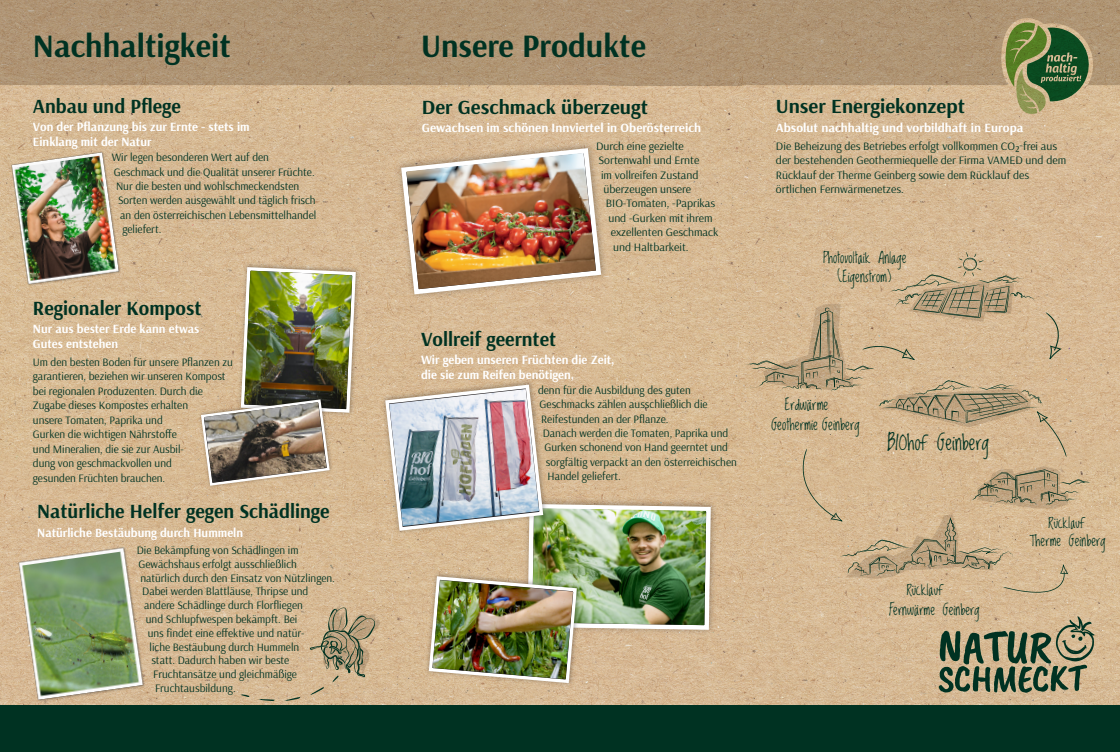
<style>
.page{position:relative;width:1120px;height:752px;background:#fff}
.page>*{position:absolute;margin:0;border:0;box-sizing:border-box;transform-origin:0 0}
.t1{font:700 32.5px "Arsenal";color:#003222}
.t2{font:20.62px "Lovedbythe King";color:#003222;scale:1.04 1}
.t3{font:700 20px "Arsenal";color:#003222}
.t4{font:700 20px "Arsenal";color:#003222;scale:1.04 1}
.t5{font:15px/20.2px "Lovedbythe King";color:#003222;scale:1.04 1}
.t6{font:14.75px/18.9px "Lovedbythe King";color:#003222;text-align:center;scale:1.04 1}
.t7{font:14.62px/19.4px "Lovedbythe King";color:#003222;scale:1.04 1}
.t8{font:700 12.5px/15px "Arsenal";color:#fff}
.t9{font:700 12.5px "Arsenal";color:#fff;scale:1.04 1}
.t10{font:11.25px/14.5px "Arsenal";color:#003222}
.t11{font:11.25px/14.4px "Arsenal";color:#003222;scale:1.04 1}
</style>
<div class="page">
<img style="left:0;top:85px;width:1120px;height:619px">
<svg style="left:0;top:0;width:1120px;height:85px;background:#ae9373"></svg>
<svg style="left:655px;top:85px;width:13px;height:1px"></svg>
<div style="left:609px;top:10px;width:132px;height:75px;background:#af9474"></div>
<img style="left:8px;top:148px;width:117px;height:142px">
<img style="left:15px;top:542px;width:135px;height:162px">
<svg style="left:938px;top:616px;width:156px;height:76px;background:#8e8b6d"></svg>
<div style="left:0;top:704px;width:1120px;height:47px;background:#003222"></div>
<svg style="left:996px;top:18px;width:103px;height:101px;background:#898e60"></svg>
<img style="left:196px;top:393px;width:3px;height:97px">
<img style="left:713px;top:493px;width:8px;height:145px">
<img style="left:393px;top:138px;width:219px;height:7px">
<img style="left:199px;top:145px;width:514px;height:555px">
<img style="left:406px;top:153px;width:190px;height:136px">
<svg style="left:744px;top:251px;width:346px;height:341px;background:#ccb28d"></svg>
<h1 class="t1" style="left:33px;top:23px;width:199px">Nachhaltigkeit</h1>
<h3 class="t3" style="left:33px;top:92px;width:149px">Anbau und Pflege</h3>
<p class="t8" style="left:33px;top:119px;width:218px">Von der Pflanzung bis zur Ernte - stets im<br>Einklang mit der Natur</p>
<p class="t10" style="left:112px;top:150px;width:159px">Wir legen besonderen Wert auf den</p>
<p class="t10" style="left:114px;top:164px;width:202px">Geschmack und die Qualität unserer Früchte.</p>
<p class="t10" style="left:116px;top:179px;width:185px">Nur die besten und wohlschmeckendsten</p>
<p class="t10" style="left:118px;top:193px;width:199px">Sorten werden ausgewählt und täglich frisch</p>
<p class="t10" style="left:120px;top:207px;width:197px">an den österreichischen Lebensmittelhandel</p>
<p class="t10" style="left:122px;top:222px;width:40px">geliefert.</p>
<h3 class="t3" style="left:33px;top:293px;width:170px">Regionaler Kompost</h3>
<p class="t8" style="left:33px;top:321px;width:168px">Nur aus bester Erde kann etwas<br>Gutes entstehen</p>
<p class="t10" style="left:33px;top:354px;width:201px">Um den besten Boden für unsere Pflanzen zu garantieren, beziehen wir unseren Kompost bei regionalen Produzenten. Durch die Zugabe dieses Kompostes erhalten<br>unsere Tomaten, Paprika und<br>Gurken die wichtigen Nährstoffe<br>und Mineralien, die sie zur Ausbil-<br>dung von geschmackvollen und<br>gesunden Früchten brauchen.</p>
<h3 class="t3" style="left:37px;top:496px;width:294px">Natürliche Helfer gegen Schädlinge</h3>
<p class="t8" style="left:37px;top:524px;width:207px">Natürliche Bestäubung durch Hummeln</p>
<p class="t10" style="left:137px;top:542px;width:163px">Die Bekämpfung von Schädlingen im</p>
<p class="t10" style="left:139px;top:556px;width:160px">Gewächshaus erfolgt ausschließlich</p>
<p class="t10" style="left:140px;top:570px;width:196px">natürlich durch den Einsatz von Nützlingen.</p>
<p class="t10" style="left:142px;top:583px;width:168px">Dabei werden Blattläuse, Thripse und</p>
<p class="t10" style="left:144px;top:597px;width:160px">andere Schädlinge durch Florfliegen</p>
<p class="t10" style="left:146px;top:611px;width:153px">und Schlupfwespen bekämpft. Bei</p>
<p class="t10" style="left:148px;top:625px;width:158px">uns findet eine effektive und natür-</p>
<p class="t10" style="left:150px;top:638px;width:151px">liche Bestäubung durch Hummeln</p>
<p class="t10" style="left:151px;top:652px;width:139px">statt. Dadurch haben wir beste</p>
<p class="t10" style="left:153px;top:666px;width:145px">Fruchtansätze und gleichmäßige</p>
<p class="t10" style="left:155px;top:680px;width:82px">Fruchtausbildung.</p>
<h1 class="t1" style="left:421px;top:23px;width:227px">Unsere Produkte</h1>
<h3 class="t4" style="left:422px;top:93px;width:219px">Der Geschmack überzeugt</h3>
<p class="t9" style="left:422px;top:119px;width:270px">Gewachsen im schönen Innviertel in Oberösterreich</p>
<p class="t11" style="left:596px;top:138px;width:86px">Durch eine gezielte</p>
<p class="t11" style="left:598px;top:153px;width:98px">Sortenwahl und Ernte</p>
<p class="t11" style="left:601px;top:167px;width:95px">im vollreifen Zustand</p>
<p class="t11" style="left:603px;top:182px;width:86px">überzeugen unsere</p>
<p class="t11" style="left:606px;top:196px;width:107px">BIO-Tomaten, -Paprikas</p>
<p class="t11" style="left:608px;top:210px;width:102px">und -Gurken mit ihrem</p>
<p class="t11" style="left:611px;top:225px;width:105px">exzellenten Geschmack</p>
<p class="t11" style="left:613px;top:239px;width:74px">und Haltbarkeit.</p>
<h3 class="t3" style="left:421px;top:324px;width:137px">Vollreif geerntet</h3>
<p class="t8" style="left:421px;top:352px;width:195px">Wir geben unseren Früchten die Zeit, die sie zum Reifen benötigen,</p>
<p class="t10" style="left:538px;top:382px;width:154px">denn für die Ausbildung des guten</p>
<p class="t10" style="left:540px;top:396px;width:170px">Geschmacks zählen ausschließlich die</p>
<p class="t10" style="left:541px;top:411px;width:129px">Reifestunden an der Pflanze.</p>
<p class="t10" style="left:543px;top:425px;width:187px">Danach werden die Tomaten, Paprika und</p>
<p class="t10" style="left:544px;top:440px;width:185px">Gurken schonend von Hand geerntet und</p>
<p class="t10" style="left:546px;top:454px;width:192px">sorgfältig verpackt an den österreichischen</p>
<p class="t10" style="left:547px;top:468px;width:75px">Handel geliefert.</p>
<h3 class="t4" style="left:776px;top:92px;width:183px">Unser Energiekonzept</h3>
<p class="t9" style="left:776px;top:119px;width:239px">Absolut nachhaltig und vorbildhaft in Europa</p>
<p class="t11" style="left:776px;top:138px;width:280px">Die Beheizung des Betriebes erfolgt vollkommen CO₂-frei aus der bestehenden Geothermiequelle der Firma VAMED und dem Rücklauf der Therme Geinberg sowie dem Rücklauf des örtlichen Fernwärmenetzes.</p>
<h3 class="t6" style="left:823px;top:249px;width:82px">Photovoltaik Anlage (Eigenstrom)</h3>
<h3 class="t5" style="left:771px;top:395px;width:87px;text-indent:13px">Erdwärme<br>Geothermie Geinberg</h3>
<h2 class="t2" style="left:887px;top:428px;width:99px">BIOhof Geinberg</h2>
<p class="t7" style="left:889px;top:581px;width:89px;text-indent:18px">Rücklauf<br>Fernwärme Geinberg</p>
<p class="t7" style="left:1030px;top:514px;width:74px;line-height:17.9px;text-align:center">Rücklauf<br>Therme Geinberg</p>
</div>
